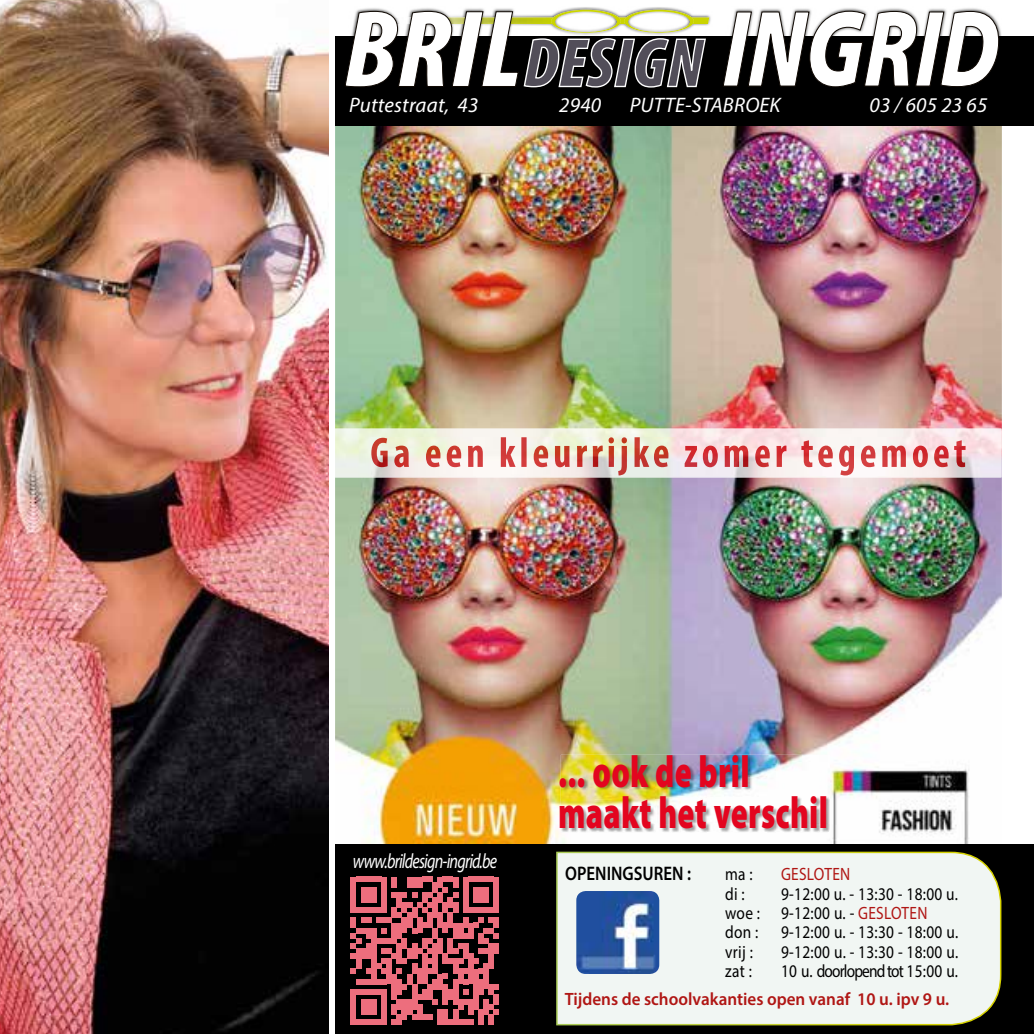
<style>
.page{position:relative;width:1034px;height:1034px;background:#fff}
.page>*{position:absolute;margin:0;border:0;box-sizing:border-box;transform-origin:0 0}
.t1{font:900 44.77px/41.2px "Myriad Pro";letter-spacing:.01em;color:#e3051f;scale:.7 1}
.t2{font:italic 20.93px "Myriad Pro";letter-spacing:.01em;color:#fff}
.t3{font:italic 20.7px "Myriad Pro";letter-spacing:-.05em;color:#fff;scale:.78 1}
.t4{font:600 19.57px "Myriad Pro";color:#000;scale:.86 1}
.t5{font:17.78px/19.3px "Myriad Pro";letter-spacing:.02em;color:#000;scale:.86 1}
.t6{font:600 17.78px "Myriad Pro";color:#b01614;scale:.96 1}
.t7{font:17.78px "Myriad Pro";letter-spacing:-.055em;color:#000;scale:.86 1}
.t8{font:17.78px "Myriad Pro";letter-spacing:.02em;color:#b01614;scale:.86 1}
.s1{color:#b01614}
</style>
<div class="page">
<img style="left:335px;top:125px;width:666px;height:719px">
<img style="left:335px;top:428px;width:666px;height:49px">
<img style="left:371px;top:437px;width:594px;height:38px">
<div style="left:335px;top:36px;width:698px;height:89px;background:#000"></div>
<div style="left:335px;top:844px;width:698px;height:189px;background:#000"></div>
<img style="left:358px;top:7px;width:643px;height:43px">
<svg style="left:345px;top:10px;width:363px;height:78px"></svg>
<svg style="left:722px;top:10px;width:276px;height:77px"></svg>
<div style="left:556px;top:851px;width:445px;height:174px;background:#f1f6f3"></div>
<img style="left:576px;top:890px;width:83px;height:83px">
<svg style="left:351px;top:876px;width:148px;height:148px"></svg>
<img style="left:560px;top:754px;width:269px;height:78px">
<img style="left:0;top:0;width:328px;height:1033px">
<p class="t2" style="left:349px;top:92px;width:131px">Puttestraat, 43</p>
<p class="t2" style="left:559px;top:92px;width:43px">2940</p>
<p class="t2" style="left:629px;top:92px;width:152px">PUTTE-STABROEK</p>
<p class="t2" style="left:869px;top:92px;width:119px">03 / 605 23 65</p>
<p class="t3" style="left:353px;top:847px;width:186px">www.brildesign-ingrid.be</p>
<h1 class="t1" style="left:558px;top:751px;width:387px">... ook de bril maakt het verschil</h1>
<p class="t4" style="left:565px;top:861px;width:148px">OPENINGSUREN :</p>
<p class="t5" style="left:725px;top:864px;width:34px">ma :</p>
<p class="t8" style="left:780px;top:863px;width:82px">GESLOTEN</p>
<p class="t5" style="left:725px;top:883px;width:24px">di :</p>
<p class="t5" style="left:725px;top:883px;width:272px;text-indent:56px">9-12:00 u. - 13:30 - 18:00 u. woe : 9-12:00 u. - <span class="s1">GESLOTEN </span>don :</p>
<p class="t5" style="left:780px;top:922px;width:207px">9-12:00 u. - 13:30 - 18:00 u.</p>
<p class="t5" style="left:725px;top:941px;width:34px">vrij :</p>
<p class="t5" style="left:780px;top:941px;width:207px">9-12:00 u. - 13:30 - 18:00 u.</p>
<p class="t5" style="left:725px;top:961px;width:32px">zat :</p>
<p class="t7" style="left:781px;top:959px;width:207px">10 u. doorlopend tot 15:00 u.</p>
<p class="t6" style="left:564px;top:987px;width:402px">Tijdens de schoolvakanties open vanaf 10 u. ipv 9 u.</p>
</div>
